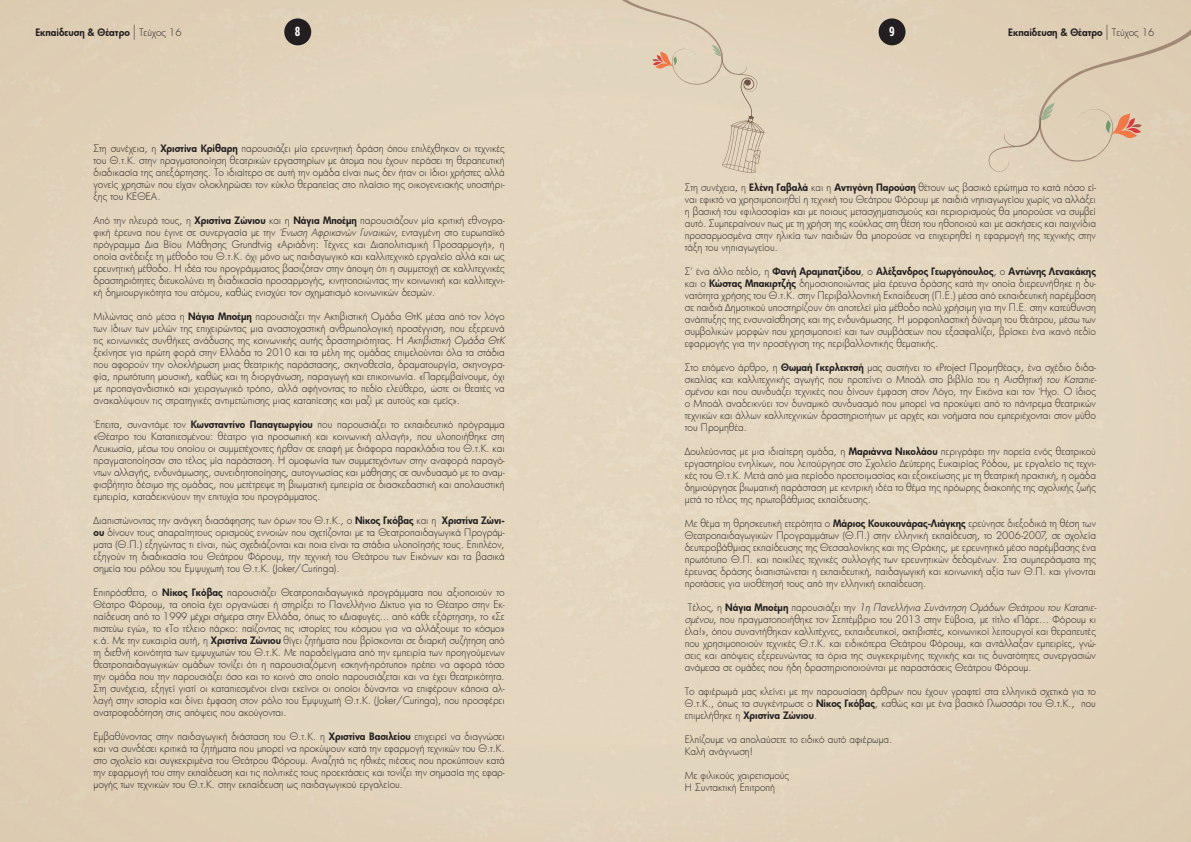
<style>
.page{position:relative;width:1191px;height:842px;background:#fff}
.page>*{position:absolute;margin:0;border:0;box-sizing:border-box;transform-origin:0 0}
.t1{font:700 13px "Roboto Condensed";color:#fff;scale:.9 1}
.t2{font:300 10px/12px "Futura";color:#231f20;text-align:justify}
.t3{font:800 10px "Futura";color:#231f20}
.s1{font-weight:300;font-size:15px}
.s2{font-weight:300}
.s3{font-weight:800}
.s4{font-style:italic}
</style>
<div class="page">
<img style="left:0;top:0;width:1191px;height:842px">
<div style="left:284px;top:18px;width:27px;height:27px;background:#231f20;border-radius:50%"></div>
<div style="left:878px;top:18px;width:27px;height:27px;background:#231f20;border-radius:50%"></div>
<svg style="left:988px;top:15px;width:203px;height:157px;background:#ddccb3"></svg>
<svg style="left:609px;top:0;width:155px;height:173px;background:#e0d1b9"></svg>
<p class="t3" style="left:35px;top:26px;width:148px">Εκπαίδευση &amp; Θέατρο <span class="s1">|</span> <span class="s2">Τεύχος 16</span></p>
<h1 class="t1" style="left:295px;top:22px;width:8px">8</h1>
<h1 class="t1" style="left:889px;top:22px;width:8px">9</h1>
<p class="t3" style="left:1008px;top:26px;width:148px">Εκπαίδευση &amp; Θέατρο <span class="s1">|</span> <span class="s2">Τεύχος 16</span></p>
<p class="t2" style="left:94px;top:143px;width:413px">Στη συνέχεια, η <span class="s3">Χριστίνα Κρίθαρη</span> παρουσιάζει μία ερευνητική δράση όπου επιλέχθηκαν οι τεχνικές του Θ.τ.Κ. στην πραγματοποίηση θεατρικών εργαστηρίων με άτομα που έχουν περάσει τη θεραπευτική διαδικασία της απεξάρτησης. Το ιδιαίτερο σε αυτή την ομάδα είναι πως δεν ήταν οι ίδιοι χρήστες αλλά γονείς χρηστών που είχαν ολοκληρώσει τον κύκλο θεραπείας στο πλαίσιο της οικογενειακής υποστήρι&shy;ξης του ΚΕΘΕΑ.</p>
<p class="t2" style="left:94px;top:215px;width:413px">Από την πλευρά τους, η <span class="s3">Χριστίνα Ζώνιου</span> και η <span class="s3">Νάγια Μποέμη</span> παρουσιάζουν μία κριτική εθνογρα&shy;φική έρευνα που έγινε σε συνεργασία με την <span class="s4">Ένωση Αφρικανών Γυναικών</span>, ενταγμένη στο ευρωπαϊκό πρόγραμμα Δια Βίου Μάθησης Grundtvig «Αριάδνη: Τέχνες και Διαπολιτισμική Προσαρμογή», η οποία ανέδειξε τη μέθοδο του Θ.τ.Κ. όχι μόνο ως παιδαγωγικό και καλλιτεχνικό εργαλείο αλλά και ως ερευνητική μέθοδο. Η ιδέα του προγράμματος βασιζόταν στην άποψη ότι η συμμετοχή σε καλλιτεχνικές δραστηριότητες διευκολύνει τη διαδικασία προσαρμογής, κινητοποιώντας την κοινωνική και καλλιτεχνι&shy;κή δημιουργικότητα του ατόμου, καθώς ενισχύει τον σχηματισμό κοινωνικών δεσμών.</p>
<p class="t2" style="left:94px;top:311px;width:415px;text-align:left">Μιλώντας από μέσα η <span class="s3">Νάγια Μποέμη</span> παρουσιάζει την Ακτιβιστική Ομάδα ΘτΚ μέσα από τον λόγο των ίδιων των μελών της επιχειρώντας μια αναστοχαστική ανθρωπολογική προσέγγιση, που εξερευνά τις κοινωνικές συνθήκες ανάδυσης της κοινωνικής αυτής δραστηριότητας. Η <span class="s4">Ακτιβιστική Ομάδα ΘτΚ </span>ξεκίνησε για πρώτη φορά στην Ελλάδα το 2010 και τα μέλη της ομάδας επιμελούνται όλα τα στάδια που αφορούν την ολοκλήρωση μιας θεατρικής παράστασης, σκηνοθεσία, δραματουργία, σκηνογρα&shy;φία, πρωτότυπη μουσική, καθώς και τη διοργάνωση, παραγωγή και επικοινωνία. «Παρεμβαίνουμε, όχι με προπαγανδιστικό και χειραγωγικό τρόπο, αλλά αφήνοντας το πεδίο ελεύθερο, ώστε οι θεατές να ανακαλύψουν τις στρατηγικές αντιμετώπισης μιας καταπίεσης και μαζί με αυτούς και εμείς».</p>
<p class="t2" style="left:94px;top:419px;width:413px">Έπειτα, συναντάμε τον <span class="s3">Κωνσταντίνο Παπαγεωργίου</span> που παρουσιάζει το εκπαιδευτικό πρόγραμμα «Θέατρο του Καταπιεσμένου: θέατρο για προσωπική και κοινωνική αλλαγή», που υλοποιήθηκε στη Λευκωσία, μέσω του οποίου οι συμμετέχοντες ήρθαν σε επαφή με διάφορα παρακλάδια του Θ.τ.Κ. και πραγματοποίησαν στο τέλος μία παράσταση. Η ομοφωνία των συμμετεχόντων στην αναφορά παραγό&shy;ντων αλλαγής, ενδυνάμωσης, συνειδητοποίησης, αυτογνωσίας και μάθησης σε συνδυασμό με το αναμ&shy;φισβήτητο δέσιμο της ομάδας, που μετέτρεψε τη βιωματική εμπειρία σε διασκεδαστική και απολαυστική εμπειρία, καταδεικνύουν την επιτυχία του προγράμματος.</p>
<p class="t2" style="left:94px;top:515px;width:413px">Διαπιστώνοντας την ανάγκη διασάφησης των όρων του Θ.τ.Κ., ο <span class="s3">Νίκος Γκόβας</span> και η <span class="s3">Χριστίνα Ζώνι&shy;ου</span> δίνουν τους απαραίτητους ορισμούς εννοιών που σχετίζονται με τα Θεατροπαιδαγωγικά Προγράμ&shy;ματα (Θ.Π.) εξηγώντας τι είναι, πώς σχεδιάζονται και ποια είναι τα στάδια υλοποίησής τους. Επιπλέον, εξηγούν τη διαδικασία του Θεάτρου Φόρουμ, την τεχνική του Θεάτρου των Εικόνων και τα βασικά σημεία του ρόλου του Εμψυχωτή του Θ.τ.Κ. (Joker/Curinga).</p>
<p class="t2" style="left:94px;top:587px;width:413px">Επιπρόσθετα, ο <span class="s3">Νίκος Γκόβας</span> παρουσιάζει Θεατροπαιδαγωγικά προγράμματα που αξιοποιούν το Θέατρο Φόρουμ, τα οποία έχει οργανώσει ή στηρίξει το Πανελλήνιο Δίκτυο για το Θέατρο στην Εκ&shy;παίδευση από το 1999 μέχρι σήμερα στην Ελλάδα, όπως το «Διαφυγές... από κάθε εξάρτηση», το «Σε πιστεύω εγώ», το «Το τέλειο πάρκο: παίζοντας τις ιστορίες του κόσμου για να αλλάξουμε το κόσμο» κ.ά. Με την ευκαιρία αυτή, η <span class="s3">Χριστίνα Ζώνιου</span> θίγει ζητήματα που βρίσκονται σε διαρκή συζήτηση από τη διεθνή κοινότητα των εμψυχωτών του Θ.τ.Κ. Με παραδείγματα από την εμπειρία των προηγούμενων θεατροπαιδαγωγικών ομάδων τονίζει ότι η παρουσιαζόμενη «σκηνή-πρότυπο» πρέπει να αφορά τόσο την ομάδα που την παρουσιάζει όσο και το κοινό στο οποίο παρουσιάζεται και να έχει θεατρικότητα.<br>Στη συνέχεια, εξηγεί γιατί οι καταπιεσμένοι είναι εκείνοι οι οποίοι δύνανται να επιφέρουν κάποια αλ&shy;λαγή στην ιστορία και δίνει έμφαση στον ρόλο του Εμψυχωτή Θ.τ.Κ. (Joker/Curinga), που προσφέρει ανατροφοδότηση στις απόψεις που ακούγονται.</p>
<p class="t2" style="left:94px;top:731px;width:413px">Εμβαθύνοντας στην παιδαγωγική διάσταση του Θ.τ.Κ. η <span class="s3">Χριστίνα Βασιλείου</span> επιχειρεί να διαγνώσει και να συνδέσει κριτικά τα ζητήματα που μπορεί να προκύψουν κατά την εφαρμογή τεχνικών του Θ.τ.Κ. στο σχολείο και συγκεκριμένα του Θεάτρου Φόρουμ. Αναζητά τις ηθικές πιέσεις που προκύπτουν κατά την εφαρμογή του στην εκπαίδευση και τις πολιτικές τους προεκτάσεις και τονίζει την σημασία της εφαρ&shy;μογής των τεχνικών του Θ.τ.Κ. στην εκπαίδευση ως παιδαγωγικού εργαλείου.</p>
<p class="t2" style="left:685px;top:181px;width:413px">Στη συνέχεια, η <span class="s3">Ελένη Γαβαλά</span> και η <span class="s3">Αντιγόνη Παρούση</span> θέτουν ως βασικό ερώτημα το κατά πόσο εί&shy;ναι εφικτό να χρησιμοποιηθεί η τεχνική του Θεάτρου Φόρουμ με παιδιά νηπιαγωγείου χωρίς να αλλάξει η βασική του «φιλοσοφία» και με ποιους μετασχηματισμούς και περιορισμούς θα μπορούσε να συμβεί αυτό. Συμπεραίνουν πως με τη χρήση της κούκλας στη θέση του ηθοποιού και με ασκήσεις και παιχνίδια προσαρμοσμένα στην ηλικία των παιδιών θα μπορούσε να επιχειρηθεί η εφαρμογή της τεχνικής στην τάξη του νηπιαγωγείου.</p>
<p class="t2" style="left:685px;top:265px;width:413px">Σ’ ένα άλλο πεδίο, η <span class="s3">Φανή Αραμπατζίδου</span>, ο <span class="s3">Αλέξανδρος Γεωργόπουλος</span>, ο <span class="s3">Αντώνης Λενακάκης </span>και ο <span class="s3">Κώστας Μπακιρτζής</span> δημοσιοποιώντας μία έρευνα δράσης κατά την οποία διερευνήθηκε η δυ&shy;νατότητα χρήσης του Θ.τ.Κ. στην Περιβαλλοντική Εκπαίδευση (Π.Ε.) μέσα από εκπαιδευτική παρέμβαση σε παιδιά Δημοτικού υποστηρίζουν ότι αποτελεί μία μέθοδο πολύ χρήσιμη για την Π.Ε. στην κατεύθυνση ανάπτυξης της ενσυναίσθησης και της ενδυνάμωσης. Η μορφοπλαστική δύναμη του θεάτρου, μέσω των συμβολικών μορφών που χρησιμοποιεί και των συμβάσεων που εξασφαλίζει, βρίσκει ένα ικανό πεδίο εφαρμογής για την προσέγγιση της περιβαλλοντικής θεματικής.</p>
<p class="t2" style="left:685px;top:361px;width:415px;text-align:left">Στο επόμενο άρθρο, η <span class="s3">Θωμαή Γκερλεκτσή</span> μας συστήνει το «Project Προμηθέας», ένα σχέδιο διδα&shy;σκαλίας και καλλιτεχνικής αγωγής που προτείνει ο Μποάλ στο βιβλίο του η <span class="s4">Αισθητική του Καταπιε&shy;σμένου</span> και που συνδυάζει τεχνικές που δίνουν έμφαση στον Λόγο, την Εικόνα και τον Ήχο. Ο ίδιος ο Μποάλ αναδεικνύει τον δυναμικό συνδυασμό που μπορεί να προκύψει από το πάντρεμα θεατρικών τεχνικών και άλλων καλλιτεχνικών δραστηριοτήτων με αρχές και νοήματα που εμπεριέχονται στον μύθο του Προμηθέα.</p>
<p class="t2" style="left:685px;top:445px;width:413px">Δουλεύοντας με μια ιδιαίτερη ομάδα, η <span class="s3">Μαριάννα Νικολάου</span> περιγράφει την πορεία ενός θεατρικού εργαστηρίου ενηλίκων, που λειτούργησε στο Σχολείο Δεύτερης Ευκαιρίας Ρόδου, με εργαλείο τις τεχνι&shy;κές του Θ.τ.Κ. Μετά από μια περίοδο προετοιμασίας και εξοικείωσης με τη θεατρική πρακτική, η ομάδα δημιούργησε βιωματική παράσταση με κεντρική ιδέα το θέμα της πρόωρης διακοπής της σχολικής ζωής μετά το τέλος της πρωτοβάθμιας εκπαίδευσης.</p>
<p class="t2" style="left:685px;top:517px;width:413px">Με θέμα τη θρησκευτική ετερότητα ο <span class="s3">Μάριος Κουκουνάρας-Λιάγκης</span> ερεύνησε διεξοδικά τη θέση των Θεατροπαιδαγωγικών Προγραμμάτων (Θ.Π.) στην ελληνική εκπαίδευση, το 2006-2007, σε σχολεία δευτεροβάθμιας εκπαίδευσης της Θεσσαλονίκης και της Θράκης, με ερευνητικό μέσο παρέμβασης ένα πρωτότυπο Θ.Π. και ποικίλες τεχνικές συλλογής των ερευνητικών δεδομένων. Στα συμπεράσματα της έρευνας δράσης διαπιστώνεται η εκπαιδευτική, παιδαγωγική και κοινωνική αξία των Θ.Π. και γίνονται προτάσεις για υιοθέτησή τους από την ελληνική εκπαίδευση.</p>
<p class="t2" style="left:685px;top:601px;width:415px;text-align:left;text-indent:3px">Τ έλο ς , η <span class="s3">Ν άγι α Μπ οέ μ η</span> π α ρ ο υ σ ι ά ζε ι τ η ν <span class="s4">1η Πανελλήνια Συνάντηση Ομάδων Θεάτρου του Καταπιε&shy;σμένου</span>, που πραγματοποιήθηκε τον Σεπτέμβριο του 2013 στην Εύβοια, με τίτλο «Πάρε… Φόρουμ κι έλα!», όπου συναντήθηκαν καλλιτέχνες, εκπαιδευτικοί, ακτιβιστές, κοινωνικοί λειτουργοί και θεραπευτές που χρησιμοποιούν τεχνικές Θ.τ.Κ. και ειδικότερα Θεάτρου Φόρουμ, και αντάλλαξαν εμπειρίες, γνώ&shy;σεις και απόψεις εξερευνώντας τα όρια της συγκεκριμένης τεχνικής και τις δυνατότητες συνεργασιών ανάμεσα σε ομάδες που ήδη δραστηριοποιούνται με παραστάσεις Θεάτρου Φόρουμ.</p>
<p class="t2" style="left:685px;top:685px;width:413px">Το αφιέρωμά μας κλείνει με την παρουσίαση άρθρων που έχουν γραφτεί στα ελληνικά σχετικά για το Θ.τ.Κ., όπως τα συγκέντρωσε ο <span class="s3">Νίκος Γκόβας</span>, καθώς και με ένα βασικό Γλωσσάρι του Θ.τ.Κ., που επιμελήθηκε η <span class="s3">Χριστίνα Ζώνιου</span>.</p>
<p class="t2" style="left:685px;top:733px;width:209px">Ελπίζουμε να απολαύσετε το ειδικό αυτό αφιέρωμα.<br>Καλή ανάγνωση!</p>
<p class="t2" style="left:685px;top:769px;width:106px">Με φιλικούς χαιρετισμούς<br>Η Συντακτική Επιτροπή</p>
</div>
